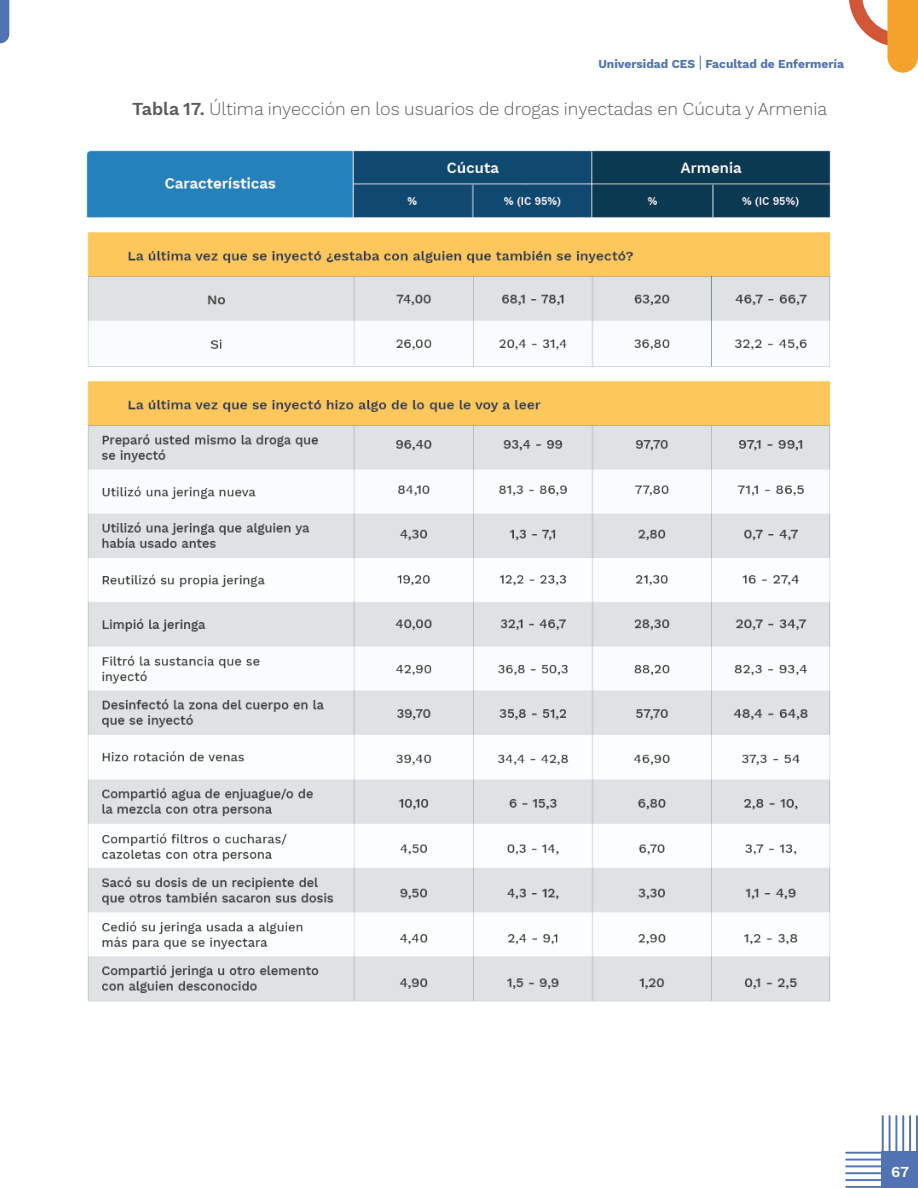
<style>
.page{position:relative;width:918px;height:1188px;background:#fff}
.page>*{position:absolute;margin:0;border:0;box-sizing:border-box;transform-origin:0 0}
.t1{font:300 18px "Work Sans";color:#5b5c5e}
.t2{font:600 15px "Work Sans";color:#fff}
.t3{font:700 12px "Work Sans";color:#5173b3}
.s1{font-weight:600}
</style>
<div class="page">
<div style="left:882px;top:1152px;width:36px;height:36px;background:#5173b3"></div>
<hr style="left:845px;top:1152px;width:38px;height:2px;background:#5173b3">
<hr style="left:845px;top:1159px;width:38px;height:2px;background:#5173b3">
<hr style="left:845px;top:1165px;width:38px;height:2px;background:#5173b3">
<hr style="left:845px;top:1172px;width:38px;height:2px;background:#5173b3">
<hr style="left:845px;top:1179px;width:38px;height:2px;background:#5173b3">
<hr style="left:845px;top:1186px;width:38px;height:2px;background:#5173b3">
<hr style="left:882px;top:1115px;width:2px;height:38px;background:#5173b3">
<hr style="left:889px;top:1115px;width:2px;height:38px;background:#5173b3">
<hr style="left:895px;top:1115px;width:2px;height:38px;background:#5173b3">
<hr style="left:902px;top:1115px;width:2px;height:38px;background:#5173b3">
<hr style="left:909px;top:1115px;width:2px;height:38px;background:#5173b3">
<hr style="left:916px;top:1115px;width:2px;height:38px;background:#5173b3">
<svg style="left:0;top:0;width:9px;height:43px"></svg>
<svg style="left:849px;top:0;width:69px;height:73px"></svg>
<svg style="left:700px;top:55px;width:1px;height:15px"></svg>
<img style="left:87px;top:232px;width:744px;height:135px">
<img style="left:87px;top:381px;width:744px;height:621px">
<img style="left:86px;top:150px;width:745px;height:68px">
<p class="t3" style="left:598px;top:55px;width:247px">Universidad CES Facultad de Enfermería</p>
<p class="t1" style="left:132px;top:98px;width:696px"><span class="s1">Tabla 17.</span> Última inyección en los usuarios de drogas inyectadas en Cúcuta y Armenia</p>
<p class="t2" style="left:891px;top:1163px;width:19px">67</p>
</div>
